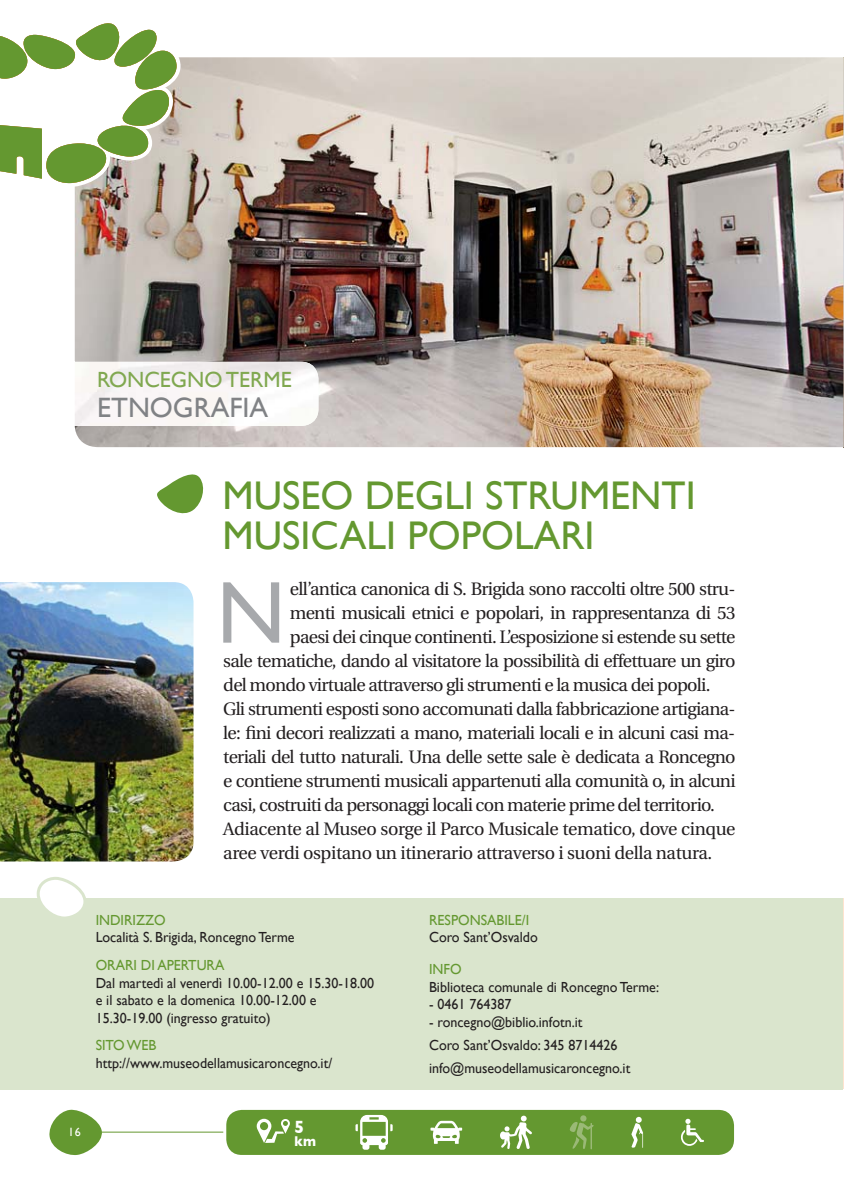
<style>
.page{position:relative;width:844px;height:1192px;background:#fff}
.page>*{position:absolute;margin:0;border:0;box-sizing:border-box;transform-origin:0 0}
.t1{font:88.4px "Gill Sans";color:#a7a9ac}
.t2{font:40px/40px "Gill Sans";color:#649830}
.t3{font:28px "Gill Sans";color:#808285}
.t4{font:22px "Gill Sans";color:#80a850}
.t5{font:18px "Heuristica";letter-spacing:-.04em;color:#231f20}
.t6{font:18px "Heuristica";letter-spacing:-.02em;color:#231f20}
.t7{font:700 18px "Gill Sans";color:#fff;scale:.9 1}
.t8{font:14.6px/23.2px "Gill Sans";color:#231f20;scale:.96 1}
.t9{font:14.6px "Gill Sans";color:#649830;scale:.96 1}
.t10{font:700 14.4px "Gill Sans";color:#fff;scale:.9 1}
.t11{font:12px "Gill Sans";color:#fff}
</style>
<div class="page">
<hr style="left:843px;top:898px;width:1px;height:191px;background:#fee3cf">
<img style="left:214px;top:57px;width:629px;height:390px">
<hr style="left:97px;top:1131px;width:391px;height:1px;background:#649830">
<div style="left:0;top:898px;width:843px;height:191px;background:#dae5cd"></div>
<img style="left:214px;top:362px;width:104px;height:64px">
<svg style="left:35px;top:877px;width:68px;height:278px"></svg>
<svg style="left:0;top:23px;width:214px;height:491px"></svg>
<div style="left:225px;top:1108px;width:510px;height:48px;background:#649830;border-radius:17px"></div>
<div style="left:223px;top:1107px;width:513px;height:51px;border:3px solid #fff;border-radius:17px"></div>
<svg style="left:500px;top:1115px;width:32px;height:34px"></svg>
<svg style="left:569px;top:1115px;width:24px;height:34px"></svg>
<svg style="left:631px;top:1117px;width:11px;height:31px"></svg>
<svg style="left:681px;top:1119px;width:22px;height:27px"></svg>
<svg style="left:430px;top:1121px;width:32px;height:23px"></svg>
<svg style="left:355px;top:1115px;width:37px;height:35px"></svg>
<svg style="left:256px;top:1119px;width:34px;height:24px"></svg>
<img style="left:0;top:582px;width:193px;height:279px">
<p class="t4" style="left:97px;top:367px;width:196px">RONCEGNO TERME</p>
<h3 class="t3" style="left:97px;top:391px;width:172px">ETNOGRAFIA</h3>
<h2 class="t2" style="left:222px;top:475px;width:474px">MUSEO DEGLI STRUMENTI<br>MUSICALI POPOLARI</h2>
<h1 class="t1" style="left:216px;top:561px;width:71px">N</h1>
<p class="t5" style="left:290px;top:575px;width:447px">ell’antica canonica di S. Brigida sono raccolti oltre 500 stru-</p>
<p class="t5" style="left:290px;top:599px;width:447px">menti musicali etnici e popolari, in rappresentanza di 53</p>
<p class="t5" style="left:290px;top:623px;width:447px">paesi dei cinque continenti. L’esposizione si estende su sette</p>
<p class="t5" style="left:223px;top:647px;width:513px">sale tematiche, dando al visitatore la possibilità di effettuare un giro</p>
<p class="t5" style="left:223px;top:671px;width:488px">del mondo virtuale attraverso gli strumenti e la musica dei popoli.</p>
<p class="t5" style="left:223px;top:695px;width:513px">Gli strumenti esposti sono accomunati dalla fabbricazione artigiana-</p>
<p class="t5" style="left:223px;top:719px;width:513px">le: fini decori realizzati a mano, materiali locali e in alcuni casi ma-</p>
<p class="t5" style="left:223px;top:743px;width:513px">teriali del tutto naturali. Una delle sette sale è dedicata a Roncegno</p>
<p class="t5" style="left:223px;top:767px;width:513px">e contiene strumenti musicali appartenuti alla comunità o, in alcuni</p>
<p class="t5" style="left:223px;top:791px;width:493px">casi, costruiti da personaggi locali con materie prime del territorio.</p>
<p class="t6" style="left:223px;top:814px;width:513px">Adiacente al Museo sorge il Parco Musicale tematico, dove cinque</p>
<p class="t6" style="left:223px;top:838px;width:490px">aree verdi ospitano un itinerario attraverso i suoni della natura.</p>
<p class="t9" style="left:96px;top:911px;width:75px">INDIRIZZO</p>
<p class="t8" style="left:96px;top:926px;width:209px">Località S. Brigida, Roncegno Terme</p>
<p class="t9" style="left:96px;top:956px;width:136px">ORARI DI APERTURA</p>
<p class="t8" style="left:96px;top:974px;width:291px;line-height:17.6px">Dal martedì al venerdì 10.00-12.00 e 15.30-18.00 e il sabato e la domenica 10.00-12.00 e<br>15.30-19.00 (ingresso gratuito)</p>
<p class="t9" style="left:96px;top:1037px;width:65px">SITO WEB</p>
<p class="t8" style="left:96px;top:1051px;width:248px">http://www.museodellamusicaroncegno.it/</p>
<p class="t11" style="left:68px;top:1125px;width:14px">16</p>
<p class="t7" style="left:294px;top:1116px;width:12px">5</p>
<p class="t10" style="left:294px;top:1132px;width:25px">km</p>
<p class="t9" style="left:429px;top:911px;width:106px">RESPONSABILE/I</p>
<p class="t8" style="left:429px;top:926px;width:115px">Coro Sant’Osvaldo</p>
<p class="t9" style="left:429px;top:960px;width:35px">INFO</p>
<p class="t8" style="left:429px;top:975px;width:241px">Biblioteca comunale di Roncegno Terme:</p>
<p class="t8" style="left:429px;top:992px;width:87px">- 0461 764387</p>
<p class="t8" style="left:429px;top:1010px;width:211px">- roncegno@biblio.infotn.it<br>Coro Sant’Osvaldo: 345 8714426 info@museodellamusicaroncegno.it</p>
</div>
